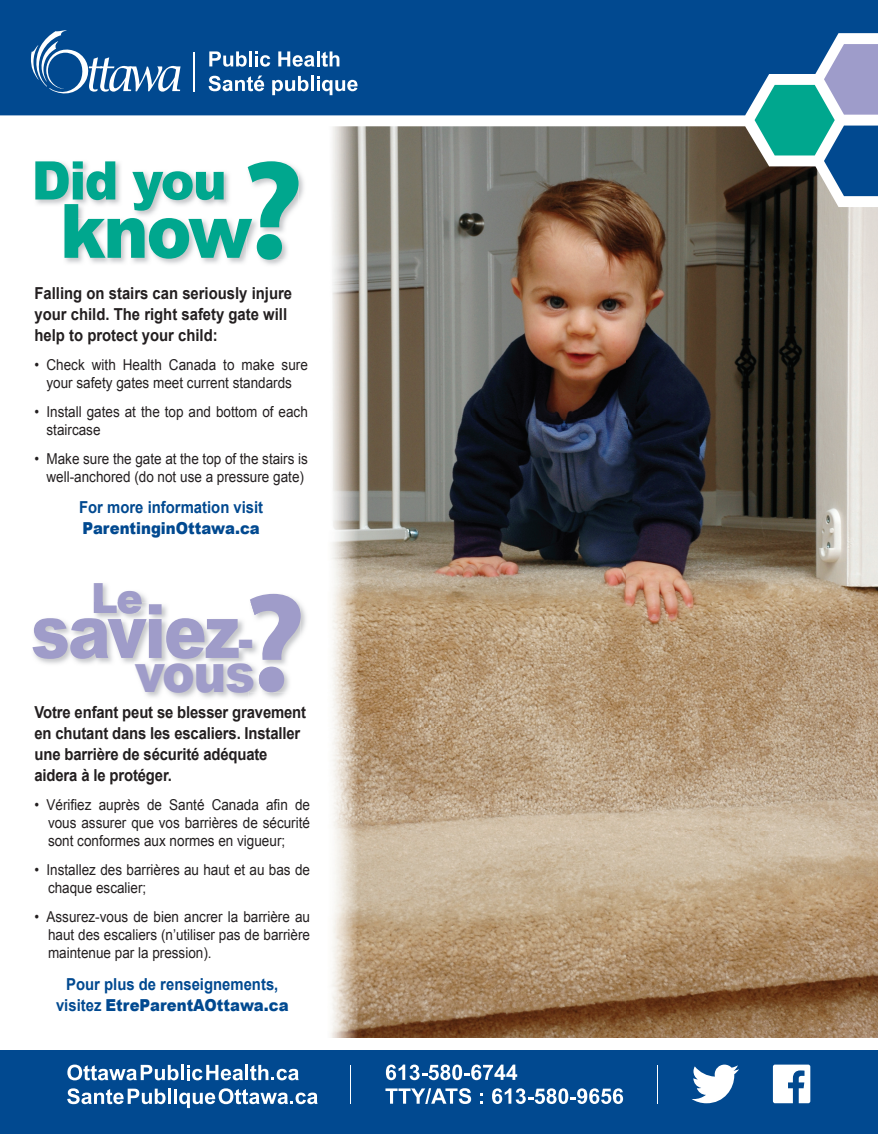
<style>
.page{position:relative;width:878px;height:1134px;background:#fff}
.page>*{position:absolute;margin:0;border:0;box-sizing:border-box;transform-origin:0 0}
.t1{font:700 141.3px "Myriad Pro";color:#00a78e}
.t2{font:700 141.3px "Myriad Pro";color:#9f9cc9}
.t3{font:900 75px "Arial";letter-spacing:-.03em;color:#9f9cc9;scale:.85 1}
.t4{font:900 75px "Arial";color:#00a78e;scale:.9 1}
.t5{font:900 54px "Arial";color:#9f9cc9;scale:.91 1}
.t6{font:900 53.25px "Arial";letter-spacing:-.03em;color:#00a78e;scale:.95 1}
.t7{font:900 41.55px "Arial";color:#9f9cc9;scale:.95 1}
.t8{font:700 16.5px/21px "Arial";letter-spacing:-.01em;color:#231f20;scale:.9 1}
.t9{font:700 16.5px/21px "Arial";color:#014990;text-align:center;scale:.9 1}
.t10{font:900 16.5px "Arial";color:#014990;scale:.9 1}
.t11{font:15px/18px "Arial";color:#231f20;text-align:center;scale:.9 1}
.s1{font-size:53.25px}
.s2{font-weight:900}
</style>
<div class="page">
<img style="left:141px;top:594px;width:6px;height:9px">
<img style="left:94px;top:583px;width:47px;height:20px">
<img style="left:263px;top:605px;width:43px;height:93px">
<img style="left:250px;top:595px;width:51px;height:97px">
<img style="left:249px;top:641px;width:1px;height:13px">
<img style="left:250px;top:603px;width:11px;height:63px">
<svg style="left:249px;top:661px;width:11px;height:5px"></svg>
<img style="left:331px;top:207px;width:547px;height:831px">
<div style="left:0;top:0;width:878px;height:120px;background:#014990"></div>
<svg style="left:0;top:33px;width:878px;height:174px"></svg>
<svg style="left:754px;top:44px;width:124px;height:152px"></svg>
<svg style="left:31px;top:30px;width:149px;height:67px"></svg>
<hr style="left:193px;top:52px;width:2px;height:39px;background:#fff">
<svg style="left:209px;top:51px;width:38px;height:16px"></svg>
<hr style="left:249px;top:51px;width:3px;height:15px;background:#fff">
<svg style="left:255px;top:51px;width:15px;height:16px"></svg>
<svg style="left:278px;top:51px;width:61px;height:16px"></svg>
<svg style="left:208px;top:76px;width:56px;height:15px"></svg>
<svg style="left:272px;top:76px;width:36px;height:19px"></svg>
<hr style="left:311px;top:76px;width:3px;height:15px;background:#fff">
<svg style="left:317px;top:76px;width:40px;height:19px"></svg>
<img style="left:246px;top:160px;width:60px;height:105px">
<img style="left:248px;top:161px;width:50px;height:99px">
<img style="left:34px;top:160px;width:197px;height:47px">
<img style="left:35px;top:161px;width:192px;height:46px">
<img style="left:65px;top:203px;width:195px;height:62px">
<img style="left:248px;top:203px;width:12px;height:57px">
<img style="left:65px;top:203px;width:166px;height:16px">
<img style="left:63px;top:203px;width:164px;height:8px">
<img style="left:34px;top:603px;width:215px;height:63px">
<img style="left:137px;top:666px;width:124px;height:32px">
<div style="left:0;top:1050px;width:878px;height:84px;background:#014990"></div>
<hr style="left:350px;top:1065px;width:1px;height:39px;background:#fff">
<hr style="left:657px;top:1065px;width:1px;height:39px;background:#fff">
<svg style="left:692px;top:1065px;width:47px;height:38px"></svg>
<svg style="left:772px;top:1065px;width:38px;height:38px"></svg>
<svg style="left:67px;top:1065px;width:111px;height:15px"></svg>
<hr style="left:181px;top:1065px;width:3px;height:15px;background:#fff">
<svg style="left:187px;top:1065px;width:56px;height:15px"></svg>
<hr style="left:245px;top:1065px;width:3px;height:15px;background:#fff">
<svg style="left:250px;top:1065px;width:49px;height:15px"></svg>
<svg style="left:67px;top:1088px;width:98px;height:16px"></svg>
<hr style="left:168px;top:1089px;width:3px;height:15px;background:#fff">
<svg style="left:174px;top:1088px;width:143px;height:20px"></svg>
<svg style="left:386px;top:1065px;width:131px;height:15px"></svg>
<svg style="left:385px;top:1088px;width:86px;height:16px"></svg>
<svg style="left:480px;top:1093px;width:3px;height:11px"></svg>
<svg style="left:492px;top:1088px;width:131px;height:16px"></svg>
<h1 class="t1" style="left:241px;top:118px;width:64px">?</h1>
<h3 class="t6" style="left:32px;top:151px;width:207px">Did you</h3>
<h2 class="t4" style="left:60px;top:189px;width:214px">know</h2>
<p class="t8" style="left:35px;top:284px;width:288px">Falling on stairs can seriously injure your child. The right safety gate will help to protect your child:</p>
<p class="t11" style="left:34px;top:356px;width:305px">• Check with Health Canada to make sure your safety gates meet current standards</p>
<p class="t11" style="left:47px;top:403px;width:292px;text-align:left;text-indent:-12px">• Install gates at the top and bottom of each staircase</p>
<p class="t11" style="left:34px;top:450px;width:305px">• Make sure the gate at the top of the stairs is well-anchored (do not use a pressure gate)</p>
<p class="t9" style="left:79px;top:498px;width:206px">For more information visit</p>
<p class="t10" style="left:83px;top:519px;width:198px">ParentinginOttawa.ca</p>
<h3 class="t7" style="left:91px;top:575px;width:56px">Le</h3>
<h1 class="t2" style="left:243px;top:551px;width:64px">?</h1>
<h2 class="t3" style="left:31px;top:589px;width:263px">saviez<span class="s1">-</span></h2>
<h3 class="t5" style="left:135px;top:642px;width:134px">vous</h3>
<p class="t8" style="left:34px;top:703px;width:303px">Votre enfant peut se blesser gravement en chutant dans les escaliers. Installer une barrière de sécurité adéquate aidera à le protéger.</p>
<p class="t11" style="left:48px;top:796px;width:292px;text-align:justify;text-indent:-14px">• Vérifiez auprès de Santé Canada afin de vous assurer que vos barrières de sécurité sont conformes aux normes en vigueur;</p>
<p class="t11" style="left:48px;top:861px;width:293px;text-align:left;text-indent:-14px">• Installez des barrières au haut et au bas de chaque escalier;</p>
<p class="t11" style="left:48px;top:908px;width:292px;text-align:justify;text-indent:-14px">• Assurez-vous de bien ancrer la barrière au haut des escaliers (n’utiliser pas de barrière maintenue par la pression).</p>
<p class="t9" style="left:56px;top:974px;width:260px">Pour plus de renseignements, visitez <span class="s2">EtreParentAOttawa.ca</span></p>
</div>
